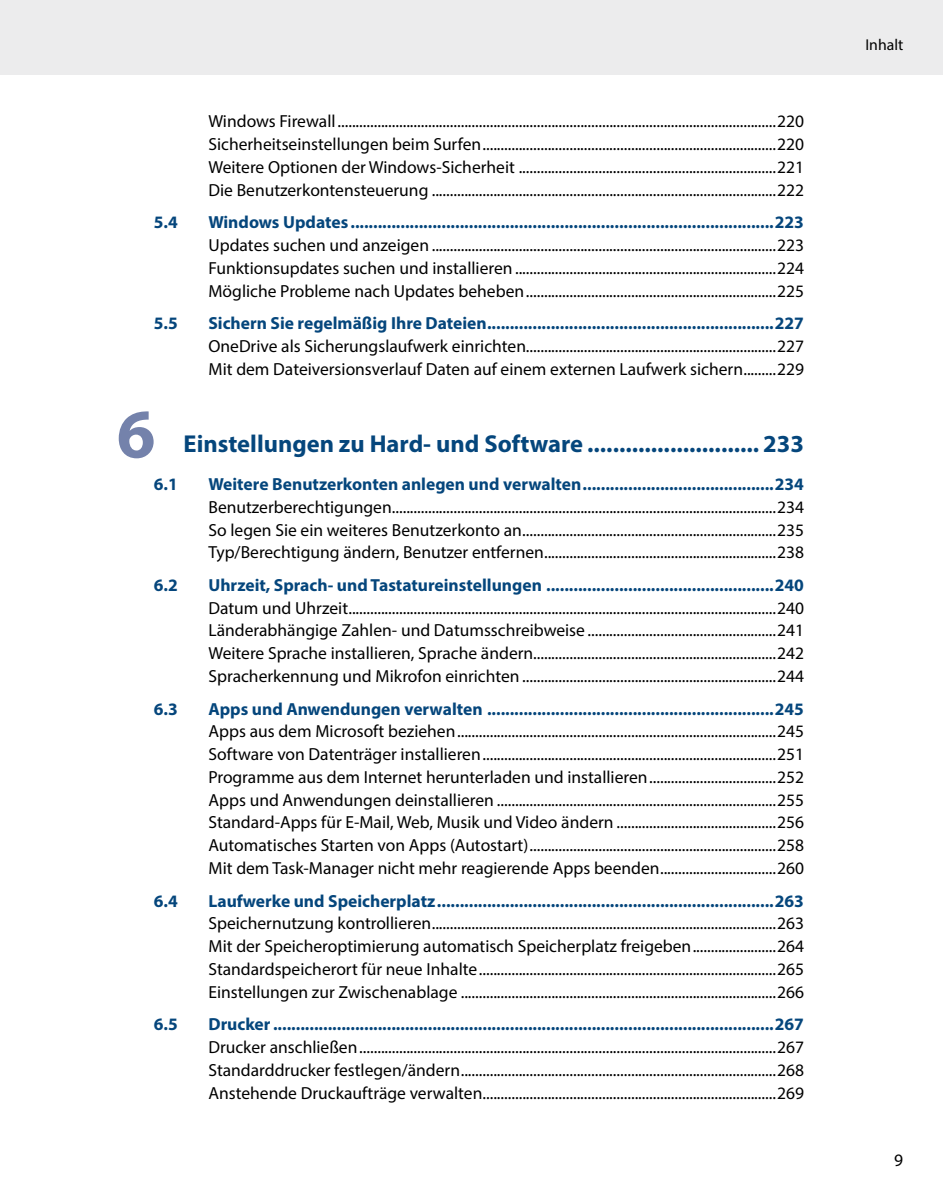
<style>
.page{position:relative;width:943px;height:1191px;background:#fff}
.page>*{position:absolute;margin:0;border:0;box-sizing:border-box;transform-origin:0 0}
.t1{font:700 70px "Myriad Pro";color:#7482ab}
.t2{font:700 24.5px "Myriad Pro";color:#05467c}
.t3{font:17.5px "Myriad Pro";color:#000}
.t4{font:700 17.5px "Myriad Pro";color:#05467c}
.t5{font:15.75px "Myriad Pro";color:#000}
</style>
<div class="page">
<div style="left:0;top:0;width:943px;height:74px;background:#ececed"></div>
<p class="t3" style="left:208px;top:111px;width:597px">Windows Firewall.........................................................................................................................220</p>
<p class="t3" style="left:208px;top:133px;width:597px">Sicherheitseinstellungen beim Surfen.................................................................................220</p>
<p class="t3" style="left:208px;top:156px;width:597px">Weitere Optionen der Windows-Sicherheit .......................................................................221</p>
<p class="t3" style="left:208px;top:179px;width:597px">Die Benutzerkontensteuerung ...............................................................................................222</p>
<p class="t4" style="left:154px;top:211px;width:25px">5.4</p>
<p class="t4" style="left:208px;top:211px;width:597px">Windows Updates .............................................................................................223</p>
<p class="t3" style="left:208px;top:234px;width:597px">Updates suchen und anzeigen ...............................................................................................223</p>
<p class="t3" style="left:208px;top:257px;width:597px">Funktionsupdates suchen und installieren ........................................................................224</p>
<p class="t3" style="left:208px;top:280px;width:597px">Mögliche Probleme nach Updates beheben.....................................................................225</p>
<p class="t4" style="left:154px;top:312px;width:25px">5.5</p>
<p class="t4" style="left:208px;top:312px;width:597px">Sichern Sie regelmäßig Ihre Dateien...............................................................227</p>
<p class="t3" style="left:208px;top:335px;width:597px">OneDrive als Sicherungslaufwerk einrichten.....................................................................227</p>
<p class="t3" style="left:208px;top:358px;width:597px">Mit dem Dateiversionsverlauf Daten auf einem externen Laufwerk sichern.........229</p>
<p class="t1" style="left:117px;top:388px;width:40px">6</p>
<p class="t2" style="left:184px;top:428px;width:622px">Einstellungen zu Hard- und Software ........................... 233</p>
<p class="t4" style="left:154px;top:472px;width:25px">6.1</p>
<p class="t4" style="left:208px;top:472px;width:597px">Weitere Benutzerkonten anlegen und verwalten..........................................234</p>
<p class="t3" style="left:208px;top:496px;width:597px">Benutzerberechtigungen..........................................................................................................234</p>
<p class="t3" style="left:208px;top:519px;width:597px">So legen Sie ein weiteres Benutzerkonto an......................................................................235</p>
<p class="t3" style="left:208px;top:541px;width:597px">Typ/Berechtigung ändern, Benutzer entfernen................................................................238</p>
<p class="t4" style="left:154px;top:573px;width:25px">6.2</p>
<p class="t4" style="left:208px;top:573px;width:597px">Uhrzeit, Sprach- und Tastatureinstellungen ..................................................240</p>
<p class="t3" style="left:208px;top:597px;width:597px">Datum und Uhrzeit......................................................................................................................240</p>
<p class="t3" style="left:208px;top:620px;width:597px">Länderabhängige Zahlen- und Datumsschreibweise ....................................................241</p>
<p class="t3" style="left:208px;top:642px;width:597px">Weitere Sprache installieren, Sprache ändern...................................................................242</p>
<p class="t3" style="left:208px;top:665px;width:597px">Spracherkennung und Mikrofon einrichten ......................................................................244</p>
<p class="t4" style="left:154px;top:697px;width:25px">6.3</p>
<p class="t4" style="left:208px;top:697px;width:597px">Apps und Anwendungen verwalten ...............................................................245</p>
<p class="t3" style="left:208px;top:720px;width:597px">Apps aus dem Microsoft beziehen........................................................................................245</p>
<p class="t3" style="left:208px;top:743px;width:597px">Software von Datenträger installieren.................................................................................251</p>
<p class="t3" style="left:208px;top:766px;width:597px">Programme aus dem Internet herunterladen und installieren...................................252</p>
<p class="t3" style="left:208px;top:789px;width:597px">Apps und Anwendungen deinstallieren .............................................................................255</p>
<p class="t3" style="left:208px;top:811px;width:597px">Standard-Apps für E-Mail, Web, Musik und Video ändern ............................................256</p>
<p class="t3" style="left:208px;top:834px;width:597px">Automatisches Starten von Apps (Autostart)....................................................................258</p>
<p class="t3" style="left:208px;top:857px;width:597px">Mit dem Task-Manager nicht mehr reagierende Apps beenden................................260</p>
<p class="t4" style="left:154px;top:889px;width:25px">6.4</p>
<p class="t4" style="left:208px;top:889px;width:597px">Laufwerke und Speicherplatz..........................................................................263</p>
<p class="t3" style="left:208px;top:912px;width:597px">Speichernutzung kontrollieren...............................................................................................263</p>
<p class="t3" style="left:208px;top:935px;width:597px">Mit der Speicheroptimierung automatisch Speicherplatz freigeben.......................264</p>
<p class="t3" style="left:208px;top:958px;width:597px">Standardspeicherort für neue Inhalte..................................................................................265</p>
<p class="t3" style="left:208px;top:981px;width:597px">Einstellungen zur Zwischenablage .......................................................................................266</p>
<p class="t4" style="left:154px;top:1013px;width:25px">6.5</p>
<p class="t4" style="left:208px;top:1013px;width:597px">Drucker..............................................................................................................267</p>
<p class="t3" style="left:208px;top:1036px;width:597px">Drucker anschließen...................................................................................................................267</p>
<p class="t3" style="left:208px;top:1059px;width:597px">Standarddrucker festlegen/ändern.......................................................................................268</p>
<p class="t3" style="left:208px;top:1082px;width:597px">Anstehende Druckaufträge verwalten.................................................................................269</p>
<p class="t5" style="left:865px;top:35px;width:39px">Inhalt</p>
<p class="t3" style="left:894px;top:1149px;width:10px">9</p>
</div>
